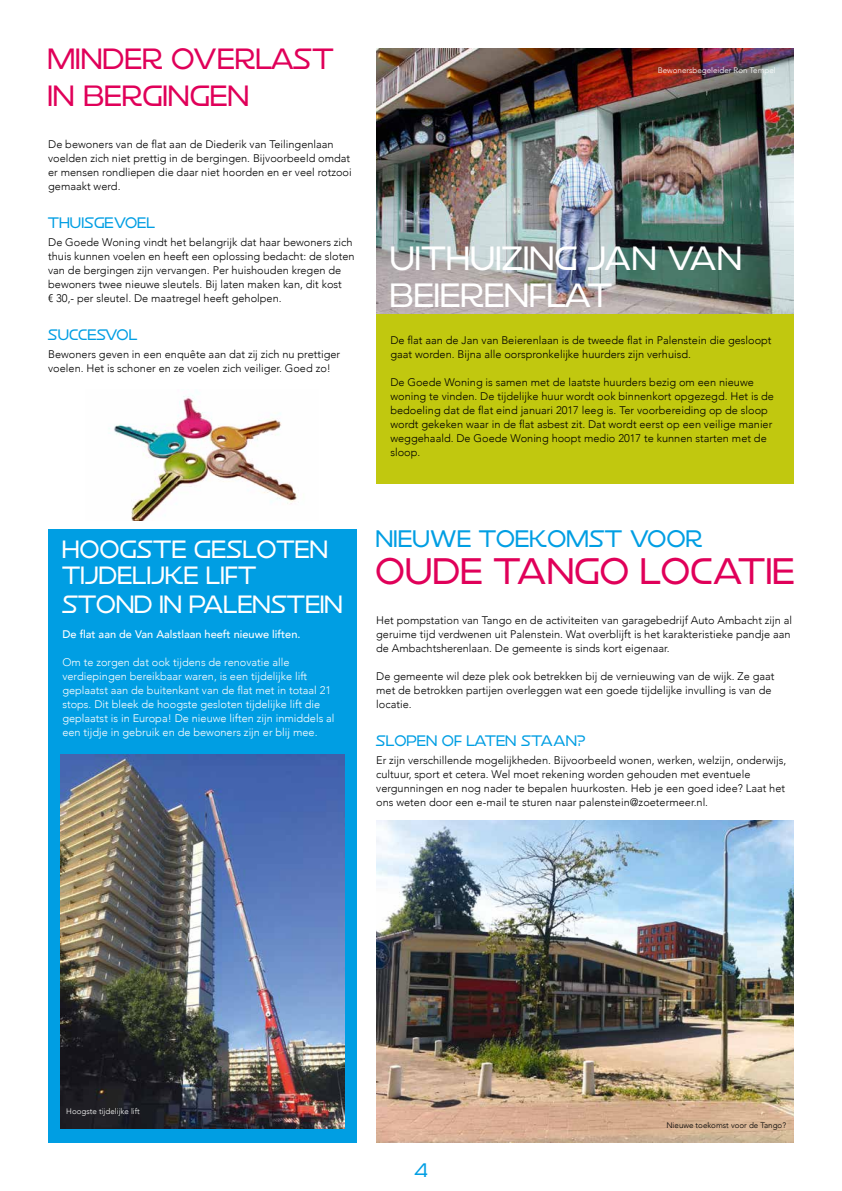
<style>
.page{position:relative;width:842px;height:1191px;background:#fff}
.page>*{position:absolute;margin:0;border:0;box-sizing:border-box;transform-origin:0 0}
.t1{font:34px "R6 D8 Bk";letter-spacing:.05em;color:#e00059}
.t2{font:31px/37.2px "R6 D8 Bk";letter-spacing:.05em;color:#fff}
.t3{font:27px/37.2px "R6 D8 Bk";letter-spacing:.05em;color:#e00059}
.t4{font:23px/26px "R6 D8 Bk";letter-spacing:.05em;color:#fff}
.t5{font:22px "R6 D8 Bk";letter-spacing:.05em;color:#009ee3}
.t6{font:18px "R6 D8 Bk";color:#009ee3}
.t7{font:14px "R6 D8 Bk";letter-spacing:.05em;color:#009ee3}
.t8{font:300 11px/14px "Avenir";color:#000}
.t9{font:300 11px/14px "Avenir";color:#fff}
.t10{font:500 11px "Avenir";color:#fff}
.t11{font:300 8px "Avenir";color:#fff}
.t12{font:300 8px "Avenir";color:#000}
</style>
<div class="page">
<div style="left:48px;top:529px;width:308px;height:613px;background:#009ee3"></div>
<div style="left:376px;top:48px;width:418px;height:436px;background:#c1c80f"></div>
<img style="left:108px;top:391px;width:189px;height:129px">
<img style="left:376px;top:48px;width:418px;height:265px">
<img style="left:61px;top:754px;width:283px;height:374px">
<img style="left:376px;top:820px;width:418px;height:322px">
<h3 class="t3" style="left:48px;top:39px;width:287px">MINDER OVERLAST<br>IN BERGINGEN</h3>
<p class="t8" style="left:48px;top:137px;width:305px">De bewoners van de flat aan de Diederik van Teilingenlaan voelden zich niet prettig in de bergingen. Bijvoorbeeld omdat er mensen rondliepen die daar niet hoorden en er veel rotzooi gemaakt werd.</p>
<p class="t7" style="left:48px;top:213px;width:108px">THUISGEVOEL</p>
<p class="t8" style="left:48px;top:235px;width:308px">De Goede Woning vindt het belangrijk dat haar bewoners zich thuis kunnen voelen en heeft een oplossing bedacht: de sloten van de bergingen zijn vervangen. Per huishouden kregen de bewoners twee nieuwe sleutels. Bij laten maken kan, dit kost<br>€ 30,- per sleutel. De maatregel heeft geholpen.</p>
<p class="t7" style="left:48px;top:325px;width:90px">SUCCESVOL</p>
<p class="t8" style="left:48px;top:347px;width:294px">Bewoners geven in een enquête aan dat zij zich nu prettiger voelen. Het is schoner en ze voelen zich veiliger. Goed zo!</p>
<p class="t11" style="left:658px;top:66px;width:120px">Bewonersbegeleider Ron Tempel</p>
<h2 class="t2" style="left:390px;top:238px;width:352px">UITHUIZING JAN VAN<br>BEIERENFLAT</h2>
<p class="t8" style="left:390px;top:333px;width:383px">De flat aan de Jan van Beierenlaan is de tweede flat in Palenstein die gesloopt gaat worden. Bijna alle oorspronkelijke huurders zijn verhuisd.</p>
<p class="t8" style="left:390px;top:375px;width:385px">De Goede Woning is samen met de laatste huurders bezig om een nieuwe woning te vinden. De tijdelijke huur wordt ook binnenkort opgezegd. Het is de bedoeling dat de flat eind januari 2017 leeg is. Ter voorbereiding op de sloop wordt gekeken waar in de flat asbest zit. Dat wordt eerst op een veilige manier weggehaald. De Goede Woning hoopt medio 2017 te kunnen starten met de sloop.</p>
<h3 class="t4" style="left:62px;top:535px;width:267px">HOOGSTE GESLOTEN<br>TIJDELIJKE LIFT</h3>
<h3 class="t4" style="left:62px;top:590px;width:281px">STOND IN PALENSTEIN</h3>
<p class="t10" style="left:62px;top:625px;width:240px">De flat aan de Van Aalstlaan heeft nieuwe liften.</p>
<p class="t9" style="left:62px;top:655px;width:274px">Om te zorgen dat ook tijdens de renovatie alle verdiepingen bereikbaar waren, is een tijdelijke lift geplaatst aan de buitenkant van de flat met in totaal 21 stops. Dit bleek de hoogste gesloten tijdelijke lift die geplaatst is in Europa! De nieuwe liften zijn inmiddels al een tijdje in gebruik en de bewoners zijn er blij mee.</p>
<h3 class="t5" style="left:376px;top:524px;width:327px">NIEUWE TOEKOMST VOOR</h3>
<h1 class="t1" style="left:376px;top:548px;width:419px">OUDE TANGO LOCATIE</h1>
<p class="t8" style="left:376px;top:613px;width:417px">Het pompstation van Tango en de activiteiten van garagebedrijf Auto Ambacht zijn al geruime tijd verdwenen uit Palenstein. Wat overblijft is het karakteristieke pandje aan de Ambachtsherenlaan. De gemeente is sinds kort eigenaar.</p>
<p class="t8" style="left:376px;top:669px;width:400px">De gemeente wil deze plek ook betrekken bij de vernieuwing van de wijk. Ze gaat met de betrokken partijen overleggen wat een goede tijdelijke invulling is van de locatie.</p>
<p class="t7" style="left:376px;top:731px;width:211px">SLOPEN OF LATEN STAAN?</p>
<p class="t8" style="left:376px;top:753px;width:412px">Er zijn verschillende mogelijkheden. Bijvoorbeeld wonen, werken, welzijn, onderwijs, cultuur, sport et cetera. Wel moet rekening worden gehouden met eventuele vergunningen en nog nader te bepalen huurkosten. Heb je een goed idee? Laat het ons weten door een e-mail te sturen naar palenstein@zoetermeer.nl.</p>
<p class="t11" style="left:66px;top:1107px;width:75px">Hoogste tijdelijke lift</p>
<h3 class="t6" style="left:414px;top:1158px;width:15px">4</h3>
<p class="t12" style="left:666px;top:1121px;width:121px">Nieuwe toekomst voor de Tango?</p>
</div>
